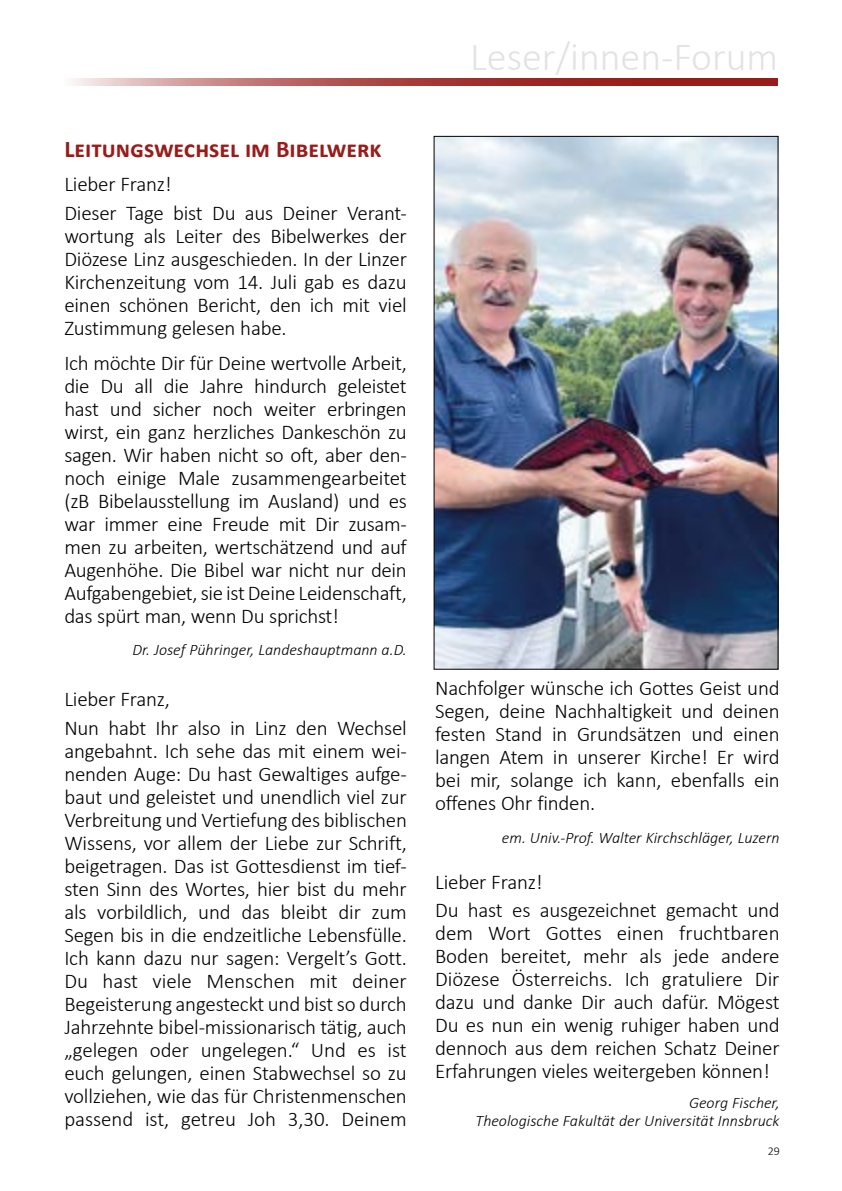
<style>
.page{position:relative;width:842px;height:1191px;background:#fff}
.page>*{position:absolute;margin:0;border:0;box-sizing:border-box;transform-origin:0 0}
.t1{font:300 40px "Calibri";color:#e3e3e3}
.t2{font:700 24px "Calibri";color:#981d1a}
.t3{font:300 21px/23px "Calibri";letter-spacing:-.01em;color:#000;text-align:justify}
.t4{font:italic 300 16px/18px "Calibri";color:#000;text-align:right}
.t5{font:300 12px "Calibri";color:#000}
</style>
<div class="page">
<svg style="left:72px;top:78px;width:706px;height:8px;background:#b05351"></svg>
<img style="left:436px;top:138px;width:340px;height:529px">
<p class="t2" style="left:64px;top:132px;width:319px">Leitungswechsel im Bibelwerk</p>
<p class="t3" style="left:64px;top:170px;width:344px;line-height:28.6px">Lieber Franz!<br>Dieser Tage bist Du aus Deiner Verant-</p>
<p class="t3" style="left:64px;top:224px;width:344px">wortung als Leiter des Bibelwerkes der Diözese Linz ausgeschieden. In der Linzer Kirchenzeitung vom 14. Juli gab es dazu einen schönen Bericht, den ich mit viel Zustimmung gelesen habe.</p>
<p class="t3" style="left:64px;top:351px;width:344px">Ich möchte Dir für Deine wertvolle Arbeit, die Du all die Jahre hindurch geleistet hast und sicher noch weiter erbringen wirst, ein ganz herzliches Dankeschön zu sagen. Wir haben nicht so oft, aber den&shy;noch einige Male zusammengearbeitet (zB Bibelausstellung im Ausland) und es war immer eine Freude mit Dir zusam&shy;men zu arbeiten, wertschätzend und auf Augenhöhe. Die Bibel war nicht nur dein Aufgabengebiet, sie ist Deine Leidenschaft, das spürt man, wenn Du sprichst!</p>
<p class="t4" style="left:132px;top:640px;width:276px">Dr. Josef Pühringer, Landeshauptmann a.D.</p>
<p class="t3" style="left:64px;top:685px;width:344px;line-height:28.6px">Lieber Franz,<br>Nun habt Ihr also in Linz den Wechsel</p>
<p class="t3" style="left:64px;top:739px;width:344px">angebahnt. Ich sehe das mit einem wei&shy;nenden Auge: Du hast Gewaltiges aufge&shy;baut und geleistet und unendlich viel zur Verbreitung und Vertiefung des biblischen Wissens, vor allem der Liebe zur Schrift, beigetragen. Das ist Gottesdienst im tief&shy;sten Sinn des Wortes, hier bist du mehr als vorbildlich, und das bleibt dir zum Segen bis in die endzeitliche Lebensfülle.<br>Ich kann dazu nur sagen: Vergelt’s Gott.<br>Du hast viele Menschen mit deiner Begeisterung angesteckt und bist so durch Jahrzehnte bibel-missionarisch tätig, auch „gelegen oder ungelegen.“ Und es ist euch gelungen, einen Stabwechsel so zu vollziehen, wie das für Christenmenschen passend ist, getreu Joh 3,30. Deinem</p>
<h1 class="t1" style="left:470px;top:32px;width:310px">Leser/innen-Forum</h1>
<p class="t3" style="left:435px;top:676px;width:346px">Nachfolger wünsche ich Gottes Geist und Segen, deine Nachhaltigkeit und deinen festen Stand in Grundsätzen und einen langen Atem in unserer Kirche! Er wird bei mir, solange ich kann, ebenfalls ein offenes Ohr finden.</p>
<p class="t4" style="left:502px;top:828px;width:279px">em. Univ.-Prof. Walter Kirchschläger, Luzern</p>
<p class="t3" style="left:435px;top:867px;width:346px;line-height:28.6px">Lieber Franz!<br>Du hast es ausgezeichnet gemacht und</p>
<p class="t3" style="left:435px;top:921px;width:346px">dem Wort Gottes einen fruchtbaren Boden bereitet, mehr als jede andere Diözese Österreichs. Ich gratuliere Dir dazu und danke Dir auch dafür. Mögest Du es nun ein wenig ruhiger haben und dennoch aus dem reichen Schatz Deiner Erfahrungen vieles weitergeben können!</p>
<p class="t4" style="left:476px;top:1093px;width:305px">Georg Fischer,<br>Theologische Fakultät der Universität Innsbruck</p>
<p class="t5" style="left:768px;top:1143px;width:14px">29</p>
</div>
